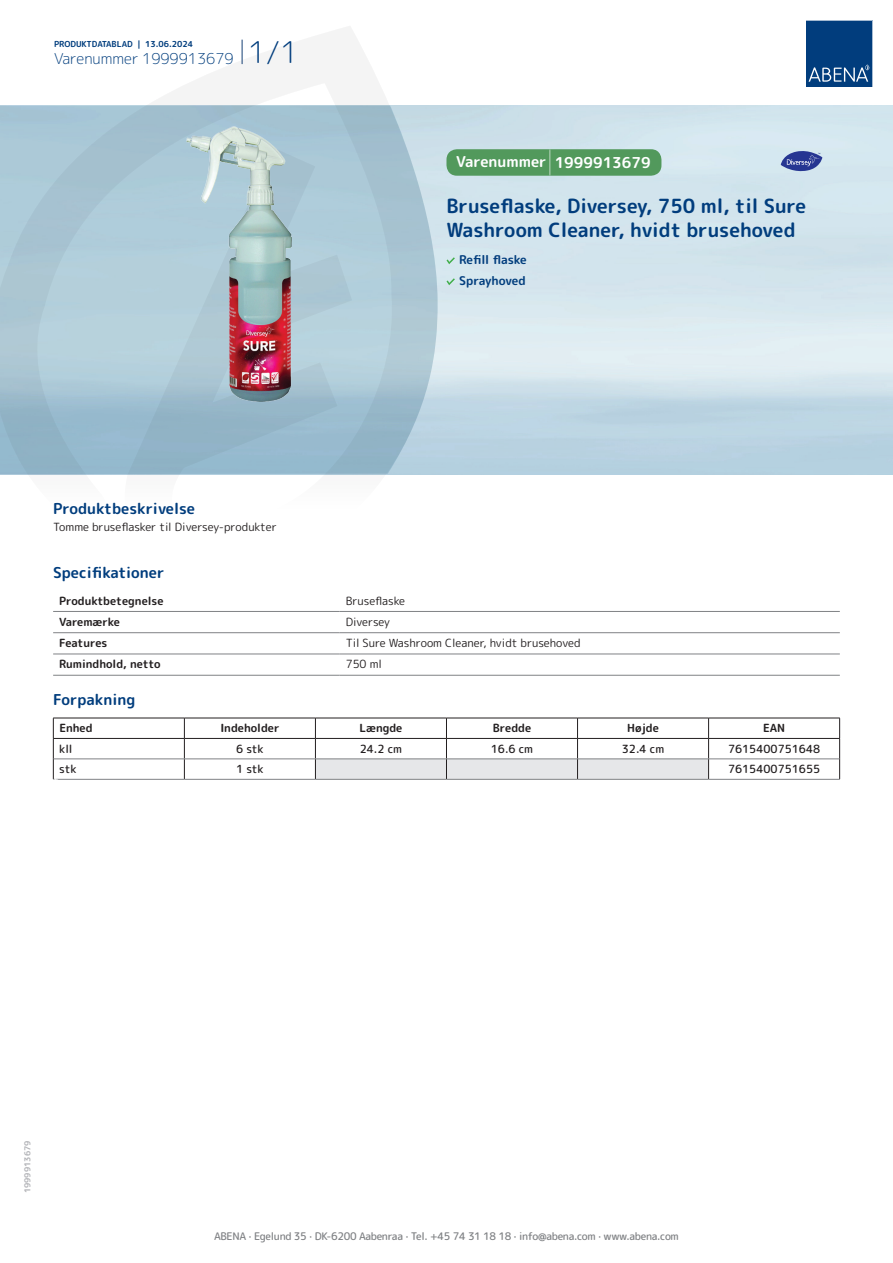
<style>
.page{position:relative;width:893px;height:1263px;background:#fff}
.page>*{position:absolute;margin:0;border:0;box-sizing:border-box;transform-origin:0 0}
.t1{font:700 19.5px/24px "Rounded Mplus 1 c";color:#013d7d}
.t2{font:700 15px "Rounded Mplus 1 c";color:#013d7d}
.t3{font:300 15px "Rounded Mplus 1 c";color:#013d7d}
.t4{font:700 15px "Rounded Mplus 1 c";color:#fff}
.t5{font:700 12px/21px "Rounded Mplus 1 c";letter-spacing:-.01em;color:#013d7d}
.t6{font:11.25px "Rounded Mplus 1 c";color:#231f20}
.t7{font:700 11.25px "Rounded Mplus 1 c";color:#231f20}
.t8{font:500 11.25px "Rounded Mplus 1 c";color:#231f20}
.t9{font:500 10.5px "Rounded Mplus 1 c";letter-spacing:-.03em;color:#808285}
.t10{font:700 10.5px "Rounded Mplus 1 c";color:#fff}
.t11{font:700 8.25px "Rounded Mplus 1 c";color:#013d7d}
.t12{font:700 8.25px "Rounded Mplus 1 c";color:#b2b3b7}
.s1{font-size:30px}
.s2{font-size:25.5px}
</style>
<div class="page">
<svg style="left:0;top:26px;width:439px;height:449px"></svg>
<svg style="left:0;top:106px;width:438px;height:368px;fill:#aac6d4"></svg>
<svg style="left:242px;top:40px;width:1px;height:24px"></svg>
<svg style="left:806px;top:20px;width:67px;height:67px"></svg>
<img style="left:187px;top:127px;width:104px;height:275px">
<hr style="left:53px;top:611px;width:287px;height:1px;background:#808285">
<hr style="left:340px;top:611px;width:500px;height:1px;background:#808285">
<hr style="left:53px;top:632px;width:287px;height:1px;background:#808285">
<hr style="left:340px;top:632px;width:500px;height:1px;background:#808285">
<hr style="left:53px;top:654px;width:287px;height:1px;background:#808285">
<hr style="left:340px;top:654px;width:500px;height:1px;background:#808285">
<hr style="left:53px;top:675px;width:287px;height:1px;background:#808285">
<hr style="left:340px;top:675px;width:500px;height:1px;background:#808285">
<hr style="left:53px;top:718px;width:131px;height:1px;background:#231f20">
<hr style="left:184px;top:718px;width:131px;height:1px;background:#231f20">
<hr style="left:709px;top:718px;width:131px;height:1px;background:#231f20">
<hr style="left:53px;top:738px;width:131px;height:1px;background:#231f20">
<hr style="left:184px;top:738px;width:131px;height:1px;background:#231f20">
<hr style="left:709px;top:738px;width:131px;height:1px;background:#231f20">
<svg style="left:53px;top:718px;width:1px;height:61px"></svg>
<svg style="left:184px;top:718px;width:1px;height:61px"></svg>
<svg style="left:315px;top:718px;width:394px;height:61px"></svg>
<svg style="left:839px;top:718px;width:1px;height:61px"></svg>
<hr style="left:54px;top:759px;width:130px;height:1px;background:#808285">
<hr style="left:184px;top:759px;width:131px;height:1px;background:#808285">
<hr style="left:315px;top:759px;width:131px;height:1px;background:#808285">
<hr style="left:446px;top:759px;width:131px;height:1px;background:#808285">
<hr style="left:577px;top:759px;width:132px;height:1px;background:#808285">
<hr style="left:709px;top:759px;width:130px;height:1px;background:#808285">
<hr style="left:53px;top:779px;width:131px;height:1px;background:#808285">
<hr style="left:184px;top:779px;width:131px;height:1px;background:#808285">
<hr style="left:315px;top:779px;width:131px;height:1px;background:#808285">
<hr style="left:446px;top:779px;width:131px;height:1px;background:#808285">
<hr style="left:577px;top:779px;width:132px;height:1px;background:#808285">
<hr style="left:709px;top:779px;width:131px;height:1px;background:#808285">
<svg style="left:446px;top:257px;width:9px;height:7px"></svg>
<svg style="left:446px;top:278px;width:9px;height:7px"></svg>
<div style="left:446px;top:149px;width:215px;height:27px;background:#52995c;border-radius:10px"></div>
<svg style="left:781px;top:151px;width:41px;height:20px"></svg>
<p class="t11" style="left:54px;top:38px;width:141px">PRODUKTDATABLAD | 13.06.2024</p>
<h2 class="t3" style="left:54px;top:48px;width:246px">Varenummer 1999913679 <span class="s1">1/1</span></h2>
<h2 class="t4" style="left:456px;top:152px;width:196px">Varenummer <span class="s2">|</span> 1999913679</h2>
<h1 class="t1" style="left:446px;top:194px;width:361px">Bruseflaske, Diversey, 750 ml, til Sure<br>Washroom Cleaner, hvidt brusehoved</h1>
<p class="t5" style="left:459px;top:249px;width:69px">Refill flaske<br>Sprayhoved</p>
<h2 class="t2" style="left:53px;top:498px;width:143px">Produktbeskrivelse</h2>
<p class="t6" style="left:53px;top:518px;width:225px">Tomme bruseflasker til Diversey-produkter</p>
<h2 class="t2" style="left:53px;top:562px;width:113px">Specifikationer</h2>
<p class="t7" style="left:59px;top:592px;width:106px">Produktbetegnelse</p>
<p class="t6" style="left:346px;top:592px;width:61px">Bruseflaske</p>
<p class="t7" style="left:59px;top:614px;width:62px">Varemærke</p>
<p class="t6" style="left:346px;top:614px;width:46px">Diversey</p>
<p class="t7" style="left:59px;top:635px;width:50px">Features</p>
<p class="t6" style="left:346px;top:635px;width:236px">Til Sure Washroom Cleaner, hvidt brusehoved</p>
<p class="t7" style="left:59px;top:656px;width:103px">Rumindhold, netto</p>
<p class="t6" style="left:346px;top:656px;width:38px">750 ml</p>
<h2 class="t2" style="left:53px;top:689px;width:84px">Forpakning</h2>
<p class="t7" style="left:59px;top:720px;width:35px">Enhed</p>
<p class="t7" style="left:220px;top:720px;width:61px">Indeholder</p>
<p class="t7" style="left:359px;top:720px;width:44px">Længde</p>
<p class="t7" style="left:493px;top:720px;width:40px">Bredde</p>
<p class="t7" style="left:627px;top:720px;width:33px">Højde</p>
<p class="t7" style="left:763px;top:720px;width:24px">EAN</p>
<p class="t8" style="left:59px;top:741px;width:15px">kll</p>
<p class="t8" style="left:236px;top:741px;width:29px">6 stk</p>
<p class="t8" style="left:360px;top:741px;width:44px">24.2 cm</p>
<p class="t8" style="left:491px;top:741px;width:44px">16.6 cm</p>
<p class="t8" style="left:622px;top:741px;width:44px">32.4 cm</p>
<p class="t8" style="left:728px;top:741px;width:94px">7615400751648</p>
<p class="t8" style="left:59px;top:761px;width:19px">stk</p>
<p class="t8" style="left:236px;top:761px;width:29px">1 stk</p>
<p class="t8" style="left:728px;top:761px;width:94px">7615400751655</p>
<p class="t10" style="left:53px;top:775px;width:7px">*</p>
<p class="t12" style="left:22px;top:1193px;width:54px;rotate:-90deg">1999913679</p>
<p class="t9" style="left:214px;top:1229px;width:466px">ABENA · Egelund 35 · DK-6200 Aabenraa · Tel. +45 74 31 18 18 · info@abena.com · www.abena.com</p>
</div>
